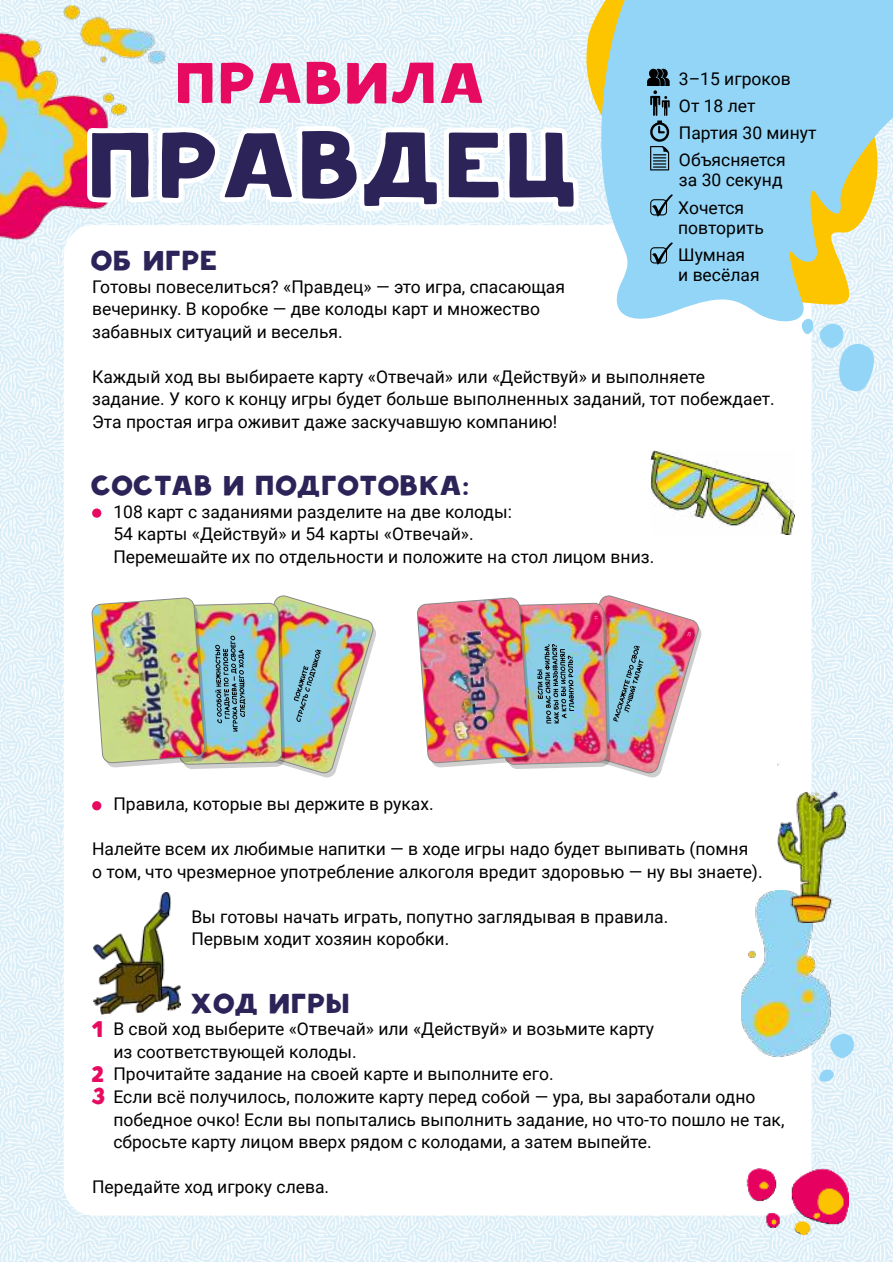
<style>
.page{position:relative;width:893px;height:1262px;background:#fff}
.page>*{position:absolute;margin:0;border:0;box-sizing:border-box;transform-origin:0 0}
.t1{font:62.5px "Shadow";color:#e60b60}
.t2{font:30px "Shadow";color:#2c2459}
.t3{font:17.5px/22.5px "Roboto";color:#000}
.s1{font-family:"Shadow";font-size:25px;color:#e60b60}
</style>
<div class="page">
<img style="left:0;top:0;width:893px;height:1261px">
<div style="left:64px;top:225px;width:747px;height:990px;background:#fff;border-radius:30px"></div>
<svg style="left:583px;top:0;width:9px;height:225px"></svg>
<svg style="left:592px;top:0;width:301px;height:330px;background:#aad9e3"></svg>
<img style="left:741px;top:890px;width:90px;height:167px">
<img style="left:0;top:5px;width:166px;height:235px">
<svg style="left:78px;top:119px;width:509px;height:101px"></svg>
<svg style="left:650px;top:194px;width:23px;height:23px"></svg>
<svg style="left:650px;top:242px;width:23px;height:23px"></svg>
<svg style="left:647px;top:69px;width:23px;height:101px;background:#5d879c"></svg>
<svg style="left:92px;top:131px;width:482px;height:76px"></svg>
<img style="left:739px;top:1147px;width:109px;height:87px">
<img style="left:650px;top:450px;width:144px;height:85px">
<img style="left:92px;top:595px;width:284px;height:183px">
<img style="left:417px;top:595px;width:285px;height:183px">
<img style="left:93px;top:892px;width:88px;height:122px">
<img style="left:778px;top:763px;width:67px;height:159px">
<svg style="left:801px;top:319px;width:79px;height:74px"></svg>
<svg style="left:818px;top:1068px;width:17px;height:14px"></svg>
<svg style="left:828px;top:1033px;width:27px;height:25px"></svg>
<svg style="left:92px;top:508px;width:9px;height:10px"></svg>
<svg style="left:92px;top:801px;width:9px;height:9px"></svg>
<h1 class="t1" style="left:178px;top:49px;width:312px">ПРАВИЛА</h1>
<p class="t3" style="left:679px;top:64px;width:139px;line-height:27px">3–15 игроков<br>От 18 лет<br>Партия 30 минут<br>Объясняется</p>
<p class="t3" style="left:678px;top:165px;width:106px;line-height:27.5px">за 30 секунд<br>Хочется</p>
<p class="t3" style="left:678px;top:213px;width:87px;line-height:27px">повторить<br>Шумная</p>
<h2 class="t2" style="left:92px;top:244px;width:128px">ОБ ИГРЕ</h2>
<p class="t3" style="left:678px;top:263px;width:83px">и весёлая</p>
<p class="t3" style="left:92px;top:274px;width:474px">Готовы повеселиться? «Правдец» — это игра, спасающая вечеринку. В коробке — две колоды карт и множество забавных ситуаций и веселья.</p>
<p class="t3" style="left:92px;top:364px;width:684px">Каждый ход вы выбираете карту «Отвечай» или «Действуй» и выполняете задание. У кого к концу игры будет больше выполненных заданий, тот побеждает.<br>Эта простая игра оживит даже заскучавшую компанию!</p>
<h2 class="t2" style="left:92px;top:469px;width:379px">СОСТАВ И ПОДГОТОВКА:</h2>
<p class="t3" style="left:113px;top:499px;width:542px">108 карт с заданиями разделите на две колоды:<br>54 карты «Действуй» и 54 карты «Отвечай».<br>Перемешайте их по отдельности и положите на стол лицом вниз.</p>
<p class="t3" style="left:113px;top:792px;width:322px">Правила, которые вы держите в руках.</p>
<p class="t3" style="left:92px;top:837px;width:672px">Налейте всем их любимые напитки — в ходе игры надо будет выпивать (помня<br>о том, что чрезмерное употребление алкоголя вредит здоровью — ну вы знаете).</p>
<p class="t3" style="left:191px;top:904px;width:478px">Вы готовы начать играть, попутно заглядывая в правила.<br>Первым ходит хозяин коробки.</p>
<h2 class="t2" style="left:191px;top:987px;width:162px">ХОД ИГРЫ</h2>
<p class="t3" style="left:92px;top:1017px;width:564px"><span class="s1">1</span> В свой ход выберите «Отвечай» или «Действуй» и возьмите карту</p>
<p class="t3" style="left:113px;top:1039px;width:245px">из соответствующей колоды.</p>
<p class="t3" style="left:92px;top:1062px;width:463px"><span class="s1">2</span> Прочитайте задание на своей карте и выполните его.</p>
<p class="t3" style="left:92px;top:1084px;width:665px"><span class="s1">3</span> Если всё получилось, положите карту перед собой — ура, вы заработали одно</p>
<p class="t3" style="left:113px;top:1107px;width:672px">победное очко! Если вы попытались выполнить задание, но что-то пошло не так,</p>
<p class="t3" style="left:113px;top:1129px;width:540px">сбросьте карту лицом вверх рядом с колодами, а затем выпейте.</p>
<p class="t3" style="left:92px;top:1174px;width:239px">Передайте ход игроку слева.</p>
</div>
